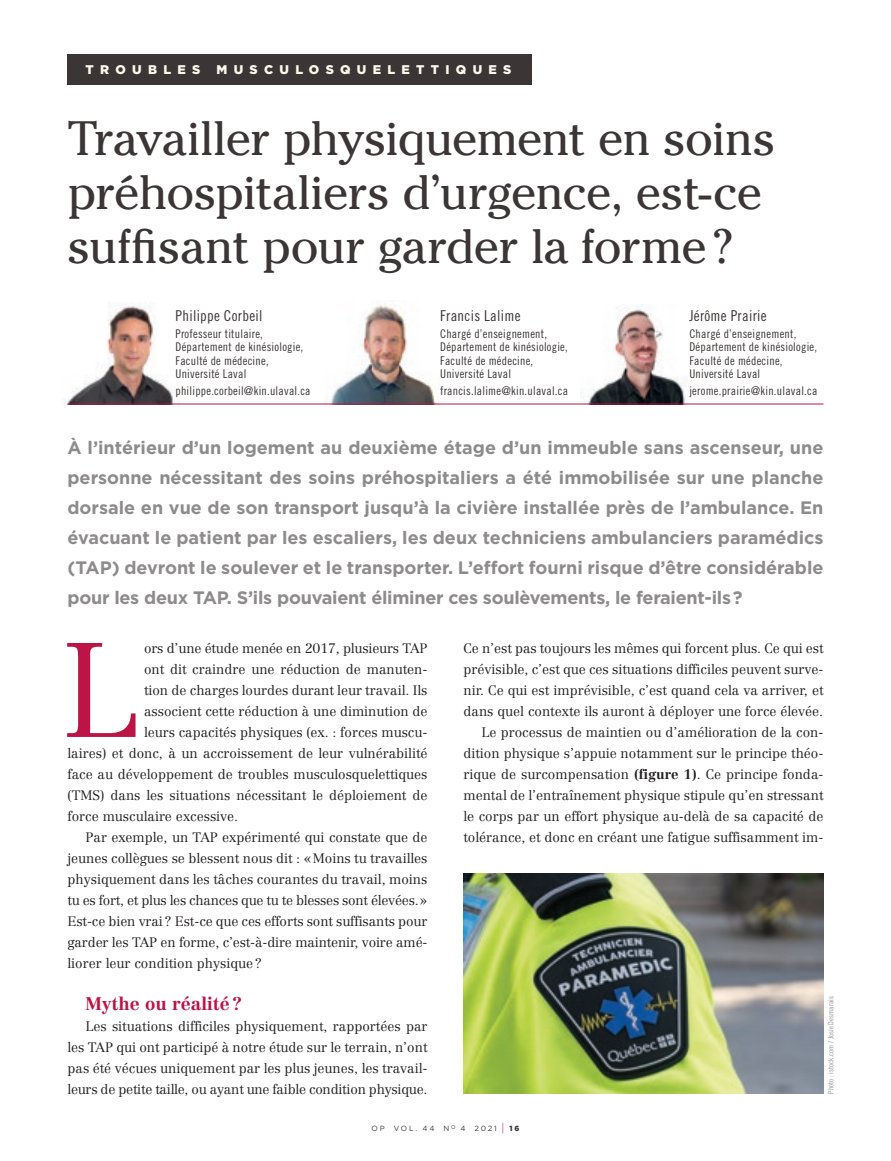
<style>
.page{position:relative;width:891px;height:1161px;background:#fff}
.page>*{position:absolute;margin:0;border:0;box-sizing:border-box;transform-origin:0 0}
.t1{font:300 132px "Centennial";color:#bc1446}
.t2{font:48px/54px "Cheltenham";letter-spacing:-.02em;color:#3b3635}
.t3{font:700 18px/30px "Gotham";letter-spacing:-.015em;color:#8e8b8b;text-align:justify}
.ARTICLES-titres{font:700 18px "Centennial";color:#bc1446}
.t4{font:15px "Trade Gothic LT Pro Cn 18";letter-spacing:.02em;color:#3b3635}
.ARTICLES-texte{font:300 13.5px/21px "Centennial";color:#231f20;text-align:justify}
.t5{font:900 12.6px "Gotham";letter-spacing:.5em;color:#fbf8ec}
.t6{font:12px/13.5px "Trade Gothic LT Pro Cn 18";letter-spacing:.02em;color:#3b3635}
.PHOTOS-credit{font:7.5px "Trade Gothic LT Pro Cn 18";letter-spacing:.015em;color:#939598}
.t7{font:7.5px "Gotham";letter-spacing:.235em;color:#3b3635}
.s1{font-weight:700}
.s2{font-size:11.25px;color:#bc1446}
.s3{font-weight:900}
</style>
<div class="page">
<img style="left:64px;top:305px;width:115px;height:99px">
<img style="left:324px;top:304px;width:124px;height:100px">
<img style="left:580px;top:304px;width:112px;height:100px">
<div style="left:68px;top:54px;width:464px;height:30px;background:#3b3635"></div>
<hr style="left:68px;top:404px;width:756px;height:1px;background:#bc1446">
<img style="left:464px;top:874px;width:360px;height:220px">
<p class="t5" style="left:86px;top:60px;width:116px">TROUBLES</p>
<p class="t5" style="left:216px;top:60px;width:297px">MUSCULOSQUELETTIQUES</p>
<p class="t2" style="left:68px;top:111px;width:710px">Travailler physiquement en soins préhospitaliers d’urgence, est-ce suffisant pour garder la forme?</p>
<p class="t4" style="left:176px;top:307px;width:88px">Philippe Corbeil</p>
<p class="t6" style="left:176px;top:327px;width:89px">Professeur titulaire,</p>
<p class="t6" style="left:176px;top:340px;width:129px">Département de kinésiologie,<br>Faculté de médecine,</p>
<p class="t6" style="left:176px;top:367px;width:72px">Université Laval</p>
<p class="t6" style="left:176px;top:384px;width:137px">philippe.corbeil@kin.ulaval.ca</p>
<p class="t4" style="left:440px;top:307px;width:82px">Francis Lalime</p>
<p class="t6" style="left:440px;top:327px;width:109px">Chargé d’enseignement,</p>
<p class="t6" style="left:440px;top:340px;width:129px">Département de kinésiologie,<br>Faculté de médecine,</p>
<p class="t6" style="left:440px;top:367px;width:72px">Université Laval</p>
<p class="t6" style="left:440px;top:384px;width:130px">francis.lalime@kin.ulaval.ca</p>
<p class="t4" style="left:689px;top:307px;width:79px">Jérôme Prairie</p>
<p class="t6" style="left:689px;top:327px;width:109px">Chargé d’enseignement,</p>
<p class="t6" style="left:689px;top:340px;width:129px">Département de kinésiologie,<br>Faculté de médecine,</p>
<p class="t6" style="left:689px;top:367px;width:72px">Université Laval</p>
<p class="t6" style="left:689px;top:384px;width:130px">jerome.prairie@kin.ulaval.ca</p>
<p class="t3" style="left:68px;top:432px;width:758px">À l’intérieur d’un logement au deuxième étage d’un immeuble sans ascenseur, une personne nécessitant des soins préhospitaliers a été immobilisée sur une planche dorsale en vue de son transport jusqu’à la civière installée près de l’ambulance. En évacuant le patient par les escaliers, les deux techniciens ambulanciers paramédics (TAP) devront le soulever et le transporter. L’effort fourni risque d’être considérable pour les deux TAP. S’ils pouvaient éliminer ces soulèvements, le feraient-ils ?</p>
<p class="ARTICLES-texte" style="left:144px;top:637px;width:285px">ors d’une étude menée en 2017, plusieurs TAP</p>
<p class="ARTICLES-texte" style="left:144px;top:658px;width:285px">ont dit craindre une réduction de manuten-</p>
<p class="ARTICLES-texte" style="left:144px;top:679px;width:285px">tion de charges lourdes durant leur travail. Ils</p>
<p class="ARTICLES-texte" style="left:144px;top:700px;width:285px">associent cette réduction à une diminution de</p>
<p class="ARTICLES-texte" style="left:144px;top:721px;width:285px">leurs capacités physiques (ex. : forces muscu-</p>
<p class="ARTICLES-texte" style="left:68px;top:742px;width:362px">laires) et donc, à un accroissement de leur vulnérabilité</p>
<p class="ARTICLES-texte" style="left:68px;top:763px;width:362px">face au développement de troubles musculosquelettiques</p>
<p class="ARTICLES-texte" style="left:68px;top:784px;width:362px">(TMS) dans les situations nécessitant le déploiement de</p>
<p class="ARTICLES-texte" style="left:68px;top:805px;width:172px">force musculaire excessive.</p>
<p class="ARTICLES-texte" style="left:68px;top:826px;width:362px;text-indent:18px">Par exemple, un TAP expérimenté qui constate que de jeunes collègues se blessent nous dit : «Moins tu travailles physiquement dans les tâches courantes du travail, moins tu es fort, et plus les chances que tu te blesses sont élevées.» Est-ce bien vrai? Est-ce que ces efforts sont suffisants pour garder les TAP en forme, c’est-à-dire maintenir, voire amé&shy;liorer leur condition physique?</p>
<p class="ARTICLES-titres" style="left:86px;top:993px;width:158px">Mythe ou réalité?</p>
<p class="ARTICLES-texte" style="left:68px;top:1015px;width:362px;text-indent:18px">Les situations difficiles physiquement, rapportées par les TAP qui ont participé à notre étude sur le terrain, n’ont pas été vécues uniquement par les plus jeunes, les travail&shy;leurs de petite taille, ou ayant une faible condition physique.</p>
<p class="t1" style="left:60px;top:612px;width:80px">L</p>
<p class="ARTICLES-texte" style="left:464px;top:637px;width:362px">Ce n’est pas toujours les mêmes qui forcent plus. Ce qui est prévisible, c’est que ces situations difficiles peuvent surve&shy;nir. Ce qui est imprévisible, c’est quand cela va arriver, et dans quel contexte ils auront à déployer une force élevée.</p>
<p class="ARTICLES-texte" style="left:464px;top:721px;width:362px;text-align:left;text-indent:18px">Le processus de maintien ou d’amélioration de la con&shy;dition physique s’appuie notamment sur le principe théo&shy;rique de surcompensation <span class="s1">(figure 1)</span>. Ce principe fonda&shy;mental de l’entraînement physique stipule qu’en stressant le corps par un effort physique au-delà de sa capacité de tolérance, et donc en créant une fatigue suffisamment im-</p>
<p class="PHOTOS-credit" style="left:826px;top:1094px;width:99px;rotate:-90deg">Photo : istock.com / Josie Desmarais</p>
<p class="t7" style="left:372px;top:1124px;width:149px">OP VOL. 44 N<sup>O</sup> 4 2021 <span class="s2">|</span> <span class="s3">16</span></p>
</div>
